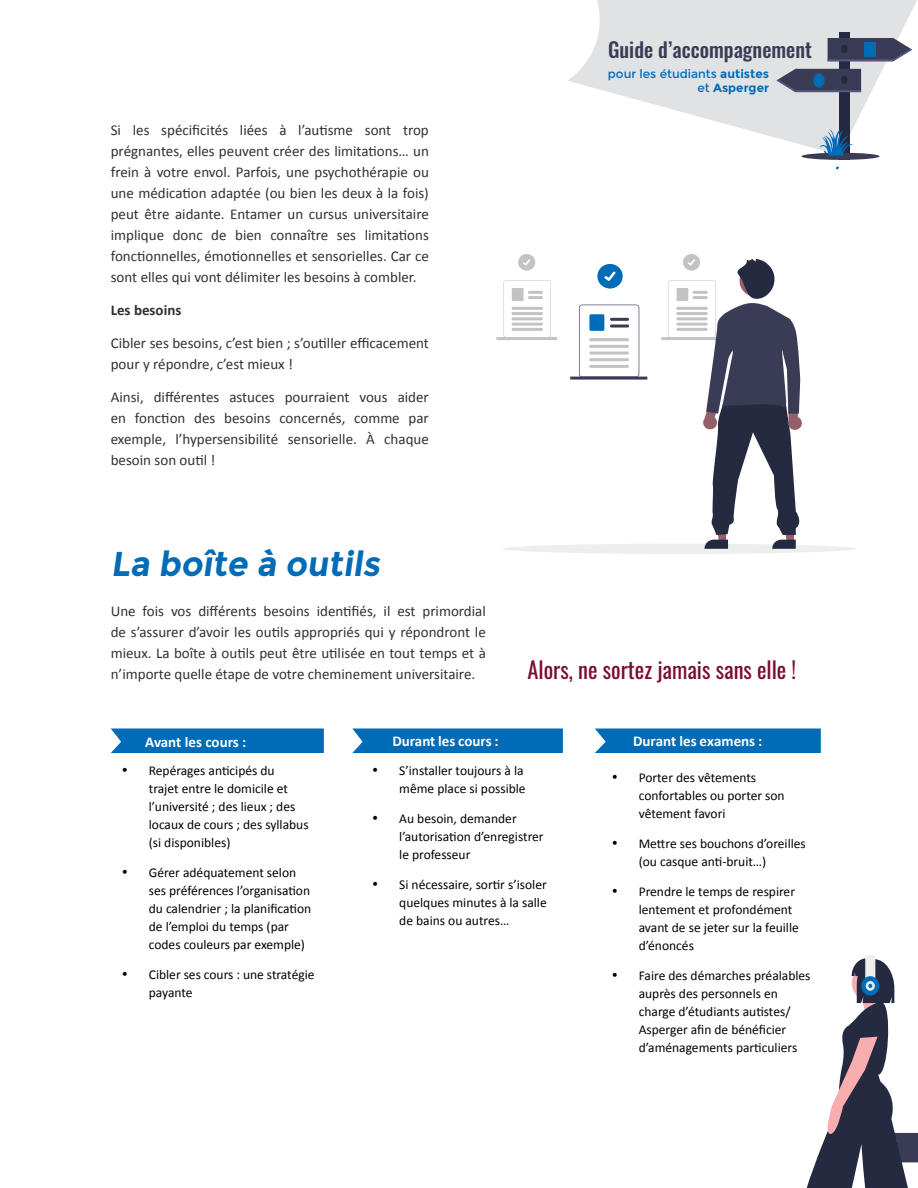
<style>
.page{position:relative;width:918px;height:1188px;background:#fff}
.page>*{position:absolute;margin:0;border:0;box-sizing:border-box;transform-origin:0 0}
.t1{font:700 34.5px "Montserrat";color:#006bb6}
.t2{font:22.5px "Oswald";color:#7a0d31}
.t3{font:500 20.55px "Oswald";color:#3a3c56}
.t4{font:15px/21px "Calibri";color:#2e3234;text-align:justify}
.t5{font:700 15px "Calibri";color:#fff}
.t6{font:700 15px "Calibri";color:#2e3234}
.t7{font:13.5px/18px "Calibri";color:#020206}
.t8{font:12px/14.4px "Montserrat";color:#006bb6;text-align:right}
.s1{font-weight:700}
</style>
<div class="page">
<svg style="left:568px;top:0;width:349px;height:155px;fill:#e1e2e4"></svg>
<div style="left:839px;top:32px;width:11px;height:127px;background:#242a3f"></div>
<svg style="left:828px;top:38px;width:84px;height:23px;background:#54556d"></svg>
<svg style="left:776px;top:69px;width:85px;height:23px;background:#51536b"></svg>
<div style="left:864px;top:42px;width:12px;height:15px;background:#006bb6"></div>
<div style="left:813px;top:73px;width:12px;height:15px;background:#006bb6;border-radius:50%"></div>
<div style="left:841px;top:45px;width:6px;height:8px;background:#242a3f;border-radius:50%"></div>
<div style="left:841px;top:76px;width:6px;height:8px;background:#242a3f;border-radius:50%"></div>
<div style="left:801px;top:153px;width:79px;height:7px;background:#3a3c56;border-radius:50%"></div>
<svg style="left:820px;top:129px;width:33px;height:27px"></svg>
<div style="left:502px;top:544px;width:354px;height:10px;background:#edeeed;border-radius:50%"></div>
<div style="left:597px;top:264px;width:26px;height:25px;background:#006bb6;border-radius:50%"></div>
<svg style="left:604px;top:271px;width:12px;height:10px"></svg>
<div style="left:518px;top:254px;width:17px;height:17px;background:#c2c3c3;border-radius:50%"></div>
<svg style="left:523px;top:259px;width:8px;height:6px"></svg>
<svg style="left:496px;top:280px;width:61px;height:60px"></svg>
<div style="left:683px;top:254px;width:17px;height:17px;background:#c2c3c3;border-radius:50%"></div>
<svg style="left:570px;top:305px;width:77px;height:75px"></svg>
<div style="left:111px;top:729px;width:213px;height:24px;background:#006bb6"></div>
<div style="left:352px;top:729px;width:211px;height:24px;background:#006bb6"></div>
<div style="left:595px;top:729px;width:226px;height:24px;background:#006bb6"></div>
<div style="left:865px;top:955px;width:10px;height:26px;background:#edeeed;border-radius:3px"></div>
<svg style="left:806px;top:958px;width:112px;height:230px"></svg>
<svg style="left:661px;top:259px;width:141px;height:290px"></svg>
<h3 class="t3" style="left:608px;top:39px;width:205px">Guide d’accompagnement</h3>
<p class="t4" style="left:111px;top:119px;width:320px">Si les spécificités liées à l’autisme sont trop prégnantes, elles peuvent créer des limitations… un frein à votre envol. Parfois, une psychothérapie ou une médication adaptée (ou bien les deux à la fois) peut être aidante. Entamer un cursus universitaire implique donc de bien connaître ses limitations fonctionnelles, émotionnelles et sensorielles. Car ce sont elles qui vont délimiter les besoins à combler.</p>
<p class="t6" style="left:111px;top:301px;width:72px">Les besoins</p>
<p class="t4" style="left:111px;top:332px;width:320px">Cibler ses besoins, c’est bien ; s’outiller efficacement pour y répondre, c’est mieux !</p>
<p class="t4" style="left:111px;top:386px;width:320px">Ainsi, différentes astuces pourraient vous aider en fonction des besoins concernés, comme par exemple, l’hypersensibilité sensorielle. À chaque besoin son outil !</p>
<h1 class="t1" style="left:111px;top:543px;width:277px">La boîte à outils</h1>
<p class="t4" style="left:111px;top:600px;width:377px">Une fois vos différents besoins identifiés, il est primordial de s’assurer d’avoir les outils appropriés qui y répondront le mieux. La boîte à outils peut être utilisée en tout temps et à n’importe quelle étape de votre cheminement universitaire.</p>
<p class="t8" style="left:608px;top:67px;width:163px">pour les étudiants <span class="s1">autistes </span>et <span class="s1">Asperger</span></p>
<h2 class="t2" style="left:528px;top:650px;width:270px">Alors, ne sortez jamais sans elle !</h2>
<p class="t5" style="left:145px;top:733px;width:103px">Avant les cours :</p>
<p class="t5" style="left:392px;top:732px;width:108px">Durant les cours :</p>
<p class="t5" style="left:633px;top:732px;width:131px">Durant les examens :</p>
<p class="t7" style="left:149px;top:761px;width:161px;text-indent:-27px">• Repérages anticipés du<br>trajet entre le domicile et l’université ; des lieux ; des locaux de cours ; des syllabus (si disponibles)</p>
<p class="t7" style="left:149px;top:863px;width:164px;text-indent:-27px">• Gérer adéquatement selon ses préférences l’organisation du calendrier ; la planification de l’emploi du temps (par codes couleurs par exemple)</p>
<p class="t7" style="left:149px;top:965px;width:167px;text-indent:-27px">• Cibler ses cours : une stratégie payante</p>
<p class="t7" style="left:372px;top:761px;width:155px;text-align:right">• S’installer toujours à la même place si possible</p>
<p class="t7" style="left:399px;top:809px;width:146px;text-indent:-27px">• Au besoin, demander l’autorisation d’enregistrer le professeur</p>
<p class="t7" style="left:399px;top:875px;width:149px;text-align:justify;text-indent:-27px">• Si nécessaire, sortir s’isoler quelques minutes à la salle de bains ou autres…</p>
<p class="t7" style="left:639px;top:768px;width:147px;text-indent:-27px">• Porter des vêtements confortables ou porter son vêtement favori</p>
<p class="t7" style="left:639px;top:834px;width:169px;text-indent:-27px">• Mettre ses bouchons d’oreilles (ou casque anti-bruit…)</p>
<p class="t7" style="left:639px;top:882px;width:162px;text-indent:-27px">• Prendre le temps de respirer lentement et profondément avant de se jeter sur la feuille d’énoncés</p>
<p class="t7" style="left:639px;top:966px;width:173px;text-indent:-27px">• Faire des démarches préalables auprès des personnels en charge d’étudiants autistes/<br>Asperger afin de bénéficier d’aménagements particuliers</p>
</div>
